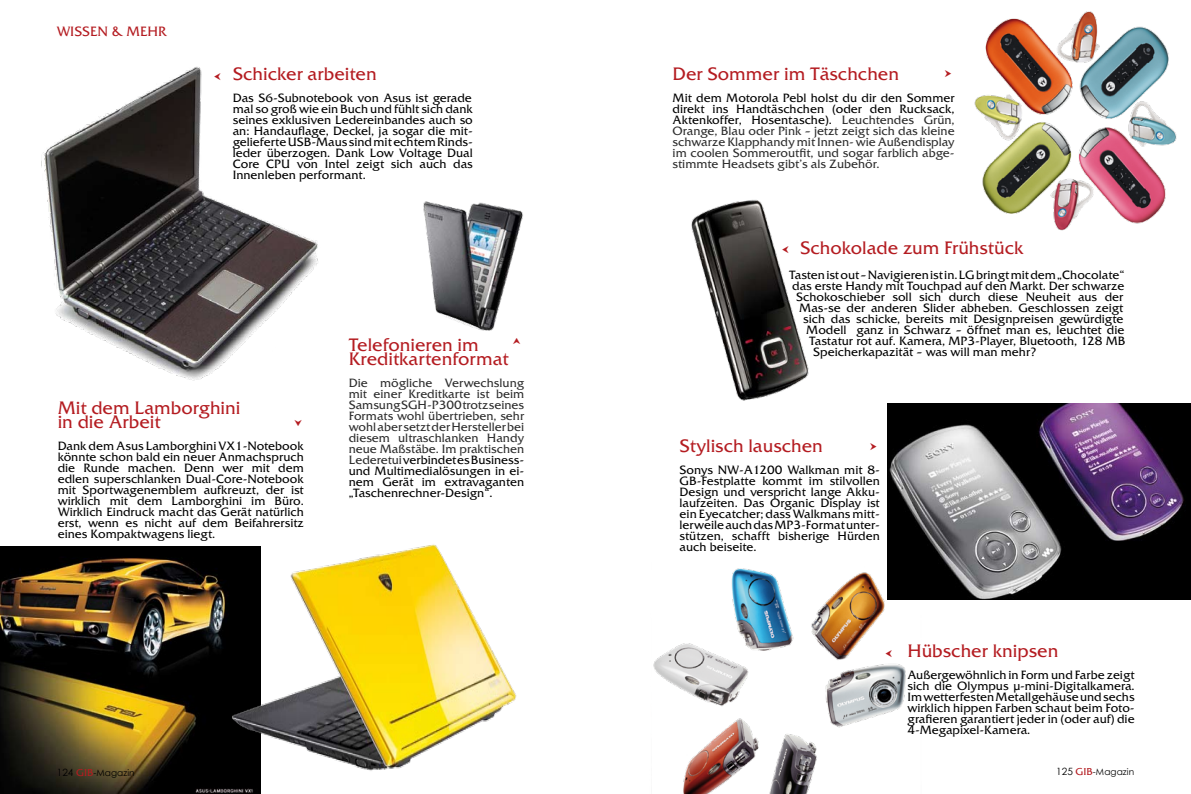
<style>
.page{position:relative;width:1191px;height:794px;background:#fff}
.page>*{position:absolute;margin:0;border:0;box-sizing:border-box;transform-origin:0 0}
.t1{font:18px/14px "Friz Quadrata Std";color:#b41c21}
.t2{font:13.5px "Friz Quadrata Std";color:#b41c21}
.t3{font:12px/11px "Friz Quadrata Std";color:#000;text-align:justify}
.t4{font:12px/11px "Friz Quadrata Std";color:#2d2d2d;text-align:justify}
.t5{font:9px "Century Gothic";letter-spacing:.01em;color:#000}
.s1{color:#000}
.s2{font-size:10px}
.s3{font-family:"Friz Quadrata Std";font-size:10px;color:#b41c21}
</style>
<div class="page">
<img style="left:974px;top:11px;width:203px;height:220px">
<img style="left:691px;top:200px;width:118px;height:201px">
<img style="left:41px;top:66px;width:277px;height:315px">
<img style="left:0;top:547px;width:261px;height:247px">
<img style="left:227px;top:544px;width:290px;height:232px">
<img style="left:653px;top:568px;width:304px;height:226px">
<img style="left:887px;top:404px;width:304px;height:195px">
<img style="left:423px;top:201px;width:100px;height:130px">
<svg style="left:214px;top:73px;width:7px;height:8px"></svg>
<svg style="left:885px;top:650px;width:7px;height:8px"></svg>
<svg style="left:782px;top:246px;width:6px;height:7px"></svg>
<p class="t2" style="left:57px;top:23px;width:22px">Wissen</p>
<p class="t2" style="left:112px;top:23px;width:39px">&amp; Mehr</p>
<h1 class="t1" style="left:233px;top:67px;width:145px">Schicker arbeiten</h1>
<p class="t3" style="left:233px;top:93px;width:242px">Das S6-Subnotebook von Asus ist gerade mal so groß wie ein Buch und fühlt sich dank seines exklusiven Ledereinbandes auch so an: Handauflage, Deckel, ja sogar die mit&shy;gelieferte USB-Maus sind mit echtem Rinds&shy;leder überzogen. Dank Low Voltage Dual Core CPU von Intel zeigt sich auch das Innenleben performant.</p>
<h1 class="t1" style="left:58px;top:400px;width:184px">Mit dem Lamborghini in die Arbeit</h1>
<p class="t3" style="left:58px;top:440px;width:248px">Dank dem Asus Lamborghini VX1-Notebook könnte schon bald ein neuer Anmachspruch die Runde machen. Denn wer mit dem edlen superschlanken Dual-Core-Notebook mit Sportwagenemblem aufkreuzt, der ist wirklich mit dem Lamborghini im Büro.<br>Wirklich Eindruck macht das Gerät natürlich erst, wenn es nicht auf dem Beifahrersitz eines Kompaktwagens liegt.</p>
<h1 class="t1" style="left:349px;top:337px;width:161px">Telefonieren im<br>Kreditkartenformat</h1>
<p class="t4" style="left:349px;top:377px;width:177px">Die mögliche Verwechslung mit einer Kreditkarte ist beim Samsung SGH-P300 trotz seines Formats wohl übertrieben, sehr wohl aber setzt der Hersteller bei diesem ultraschlanken Handy neue Maßstäbe. Im praktischen Lederetui <span class="s1">verbindet es Business&shy;und Multimedialösungen in ei&shy;nem Gerät im extravaganten „Taschenrechner-Design“.</span></p>
<h1 class="t1" style="left:672px;top:66px;width:228px">Der Sommer im Täschchen</h1>
<p class="t4" style="left:672px;top:92px;width:283px"><span class="s1">Mit dem Motorola Pebl holst du dir den Sommer direkt ins Handtäschchen (oder den Rucksack, Aktenkoffer, Hosentasche).</span> Leuchtendes Grün, Orange, Blau oder Pink – jetzt zeigt sich das kleine schwarze Klapphandy mit Innen- wie Außendisplay im coolen Sommeroutfit, und sogar farblich abge&shy;stimmte Headsets gibt’s als Zubehör.</p>
<h1 class="t1" style="left:800px;top:240px;width:225px">Schokolade zum Frühstück</h1>
<p class="t3" style="left:789px;top:269px;width:336px">Tasten ist out – Navigieren ist in. LG bringt mit dem „Chocolate“</p>
<p class="t3" style="left:792px;top:280px;width:334px">das erste Handy mit Touchpad auf den Markt. Der schwarze</p>
<p class="t3" style="left:796px;top:291px;width:329px">Schokoschieber soll sich durch diese Neuheit aus der</p>
<p class="t3" style="left:799px;top:302px;width:325px">Mas-se der anderen Slider abheben. Geschlossen zeigt</p>
<p class="t3" style="left:803px;top:313px;width:321px">sich das schicke, bereits mit Designpreisen gewürdigte</p>
<p class="t3" style="left:806px;top:324px;width:319px">Modell ganz in Schwarz – öffnet man es, leuchtet die</p>
<p class="t3" style="left:809px;top:335px;width:317px">Tastatur rot auf. Kamera, MP3-Player, Bluetooth, 128 MB</p>
<p class="t3" style="left:813px;top:346px;width:225px">Speicherkapazität – was will man mehr?</p>
<h1 class="t1" style="left:679px;top:439px;width:145px">Stylisch lauschen</h1>
<p class="t3" style="left:679px;top:464px;width:202px">Sonys NW-A1200 Walkman mit 8- GB-Festplatte kommt im stilvollen Design und verspricht lange Akku&shy;laufzeiten. Das Organic Display ist ein Eyecatcher; dass Walkmans mitt&shy;lerweile auch das MP3-Format unter&shy;stützen, schafft bisherige Hürden auch beiseite.</p>
<h1 class="t1" style="left:907px;top:643px;width:152px">Hübscher knipsen</h1>
<p class="t3" style="left:907px;top:669px;width:229px">Außergewöhnlich in Form und Farbe zeigt sich die Olympus µ-mini-Digitalkamera.<br>Im wetterfesten Metallgehäuse und sechs wirklich hippen Farben schaut beim Foto&shy;grafieren garantiert jeder in (oder auf) die 4-Megapixel-Kamera.</p>
<p class="t5" style="left:57px;top:766px;width:80px"><span class="s2">124</span> <span class="s3">GIB</span>-Magazin</p>
<p class="t5" style="left:1056px;top:765px;width:80px"><span class="s2">125</span> <span class="s3">GIB</span>-Magazin</p>
</div>
